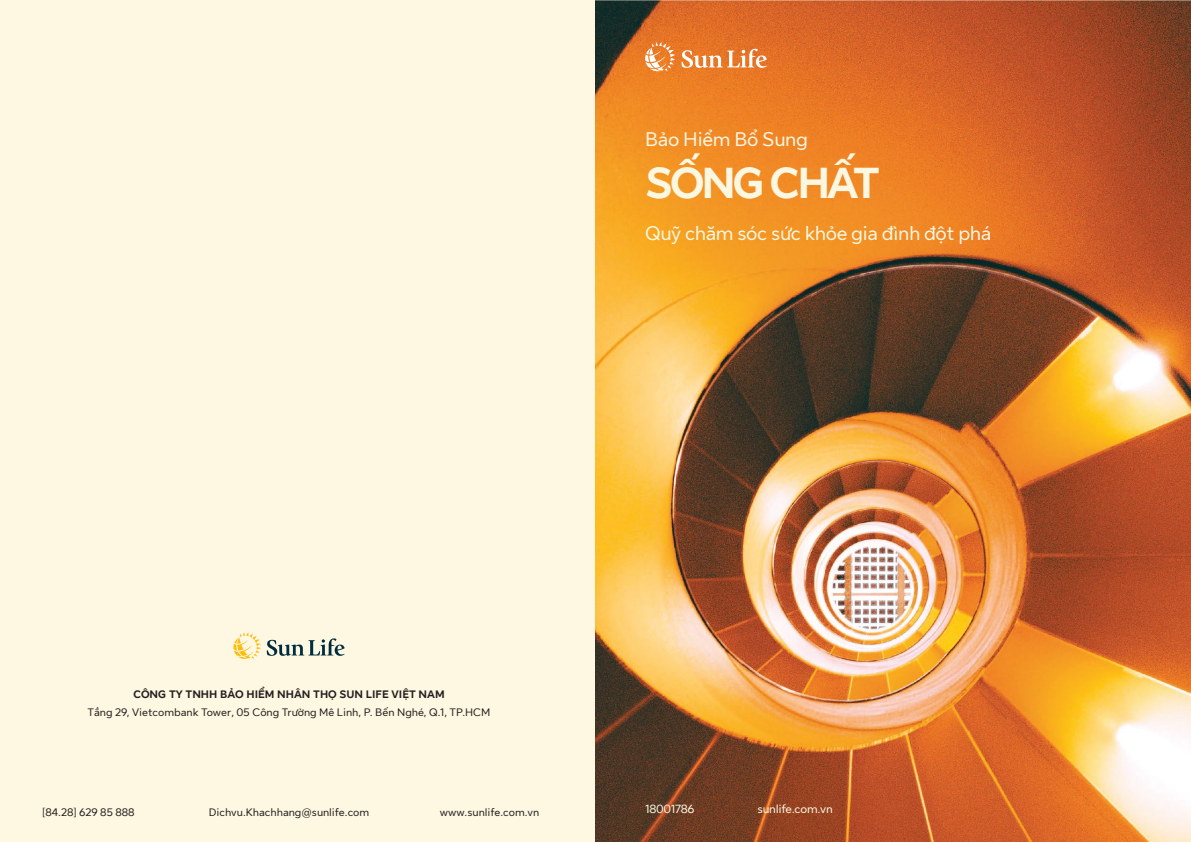
<style>
.page{position:relative;width:1191px;height:842px;background:#fef7e1}
.page>*{position:absolute;margin:0;border:0;box-sizing:border-box;transform-origin:0 0}
.t1{font:700 44px "Sun Life New Text";letter-spacing:-.07em;color:#fbf7e1}
.t2{font:20px "Sun Life New Text";letter-spacing:-.02em;color:#fbf7e1}
.t3{font:12px "Sun Life New Text";letter-spacing:-.02em;color:#fbf7e1}
.t4{font:11px "Sun Life New Text";color:#231f20}
.t5{font:700 11px "Sun Life New Text";color:#231f20}
</style>
<div class="page">
<svg style="left:267px;top:638px;width:77px;height:18px"></svg>
<svg style="left:233px;top:632px;width:28px;height:27px"></svg>
<img style="left:595px;top:1px;width:596px;height:841px">
<svg style="left:681px;top:49px;width:85px;height:19px;background:#eea068"></svg>
<svg style="left:645px;top:42px;width:30px;height:30px"></svg>
<h2 class="t2" style="left:645px;top:125px;width:164px">Bảo Hiểm Bổ Sung</h2>
<h1 class="t1" style="left:645px;top:152px;width:237px">SỐNG CHẤT</h1>
<h2 class="t2" style="left:645px;top:219px;width:348px">Quỹ chăm sóc sức khỏe gia đình đột phá</h2>
<p class="t5" style="left:133px;top:687px;width:313px">CÔNG TY TNHH BẢO HIỂM NHÂN THỌ SUN LIFE VIỆT NAM</p>
<p class="t4" style="left:87px;top:704px;width:404px">Tầng 29, Vietcombank Tower, 05 Công Trường Mê Linh, P. Bến Nghé, Q.1, TP.HCM</p>
<p class="t4" style="left:43px;top:804px;width:94px">[84.28] 629 85 888</p>
<p class="t4" style="left:209px;top:804px;width:162px">Dichvu.Khachhang@sunlife.com</p>
<p class="t4" style="left:440px;top:804px;width:101px">www.sunlife.com.vn</p>
<p class="t3" style="left:645px;top:801px;width:51px">18001786</p>
<p class="t3" style="left:757px;top:801px;width:77px">sunlife.com.vn</p>
</div>
